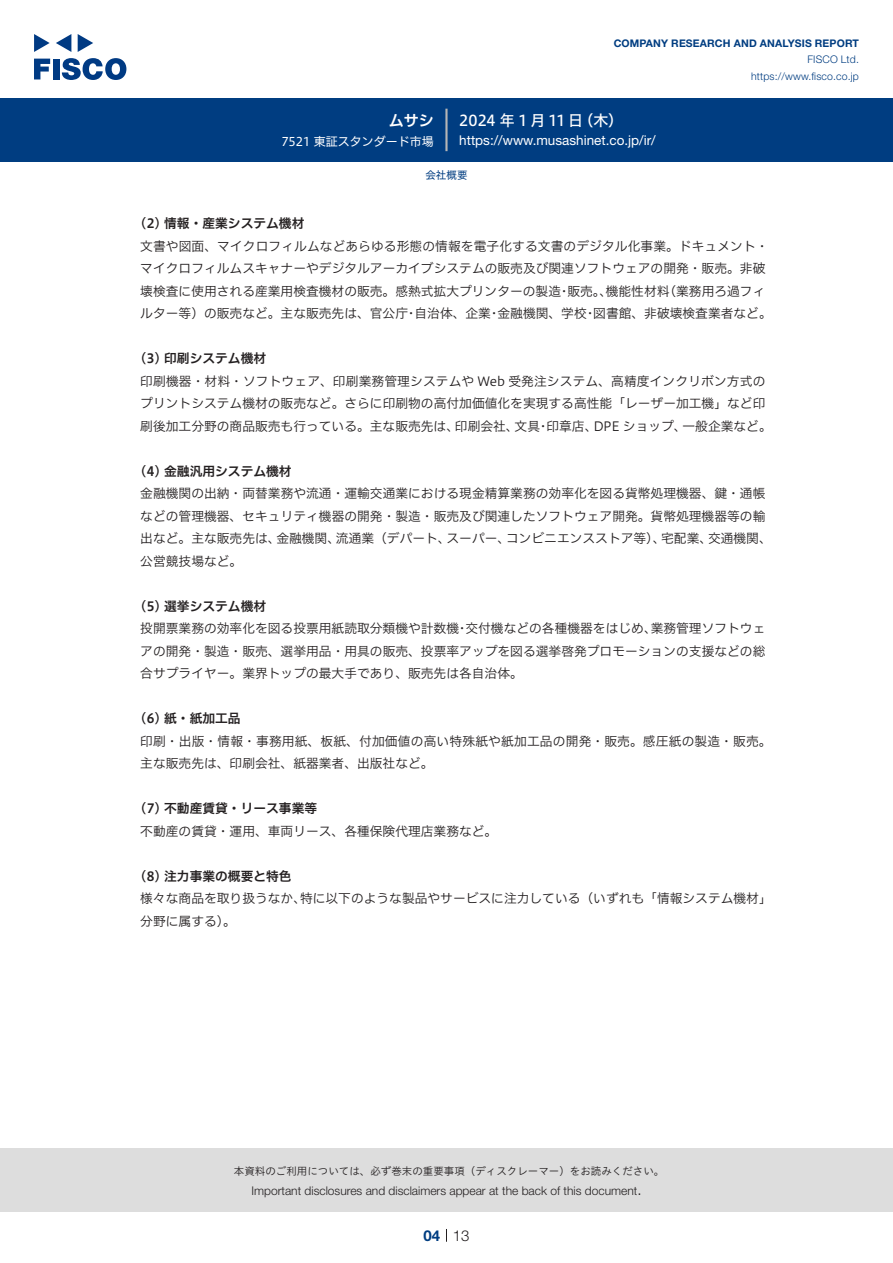
<style>
.page{position:relative;width:893px;height:1263px;background:#fff}
.page>*{position:absolute;margin:0;border:0;box-sizing:border-box;transform-origin:0 0}
.t1{font:15px "Hiragino UD Sans F Std N W5";color:#fff}
.t2{font:300 15px "Helvetica Neue LT Std";color:#231f20}
.t3{font:15px "Hiragino UD Sans F Std N W6";color:#fff}
.t4{font:700 15px "Helvetica Neue LT Std";color:#003d81}
.t5{font:13.5px "Helvetica Neue LT Std";color:#fff}
.t6{font:12.75px/22.5px "Hiragino UD Sans F Std N W3";color:#231f20}
.t7{font:12.75px "Hiragino UD Sans F Std N W6";color:#231f20}
.t8{font:300 12px "Helvetica Neue LT Std";color:#231f20}
.t9{font:12px "Hiragino UD Sans F Std N W4";color:#fff}
.t10{font:10.5px "Hiragino UD Sans Std W3";color:#231f20}
.t11{font:700 10.5px "Helvetica Neue LT Std";letter-spacing:.015em;color:#003d81}
.t12{font:300 10.5px/16.5px "Helvetica Neue LT Std";letter-spacing:.015em;color:#003d81;text-align:right}
.t13{font:10.5px "Hiragino UD Sans F Std N W4";color:#003d81}
</style>
<div class="page">
<div style="left:0;top:1148px;width:893px;height:64px;background:#ddd"></div>
<svg style="left:34px;top:59px;width:16px;height:20px"></svg>
<div style="left:53px;top:59px;width:6px;height:20px;background:#003a83"></div>
<svg style="left:62px;top:58px;width:64px;height:22px"></svg>
<svg style="left:34px;top:34px;width:16px;height:18px"></svg>
<svg style="left:78px;top:34px;width:15px;height:18px"></svg>
<svg style="left:56px;top:34px;width:15px;height:18px"></svg>
<div style="left:0;top:98px;width:893px;height:64px;background:#003d81"></div>
<hr style="left:445px;top:109px;width:3px;height:42px;background:#b5b5b6">
<svg style="left:446px;top:1229px;width:1px;height:13px"></svg>
<p class="t3" style="left:389px;top:109px;width:46px">ムサシ</p>
<p class="t9" style="left:281px;top:132px;width:154px">7521 東証スタンダード市場</p>
<p class="t11" style="left:614px;top:37px;width:247px">COMPANY RESEARCH AND ANALYSIS REPORT</p>
<p class="t12" style="left:751px;top:51px;width:109px">FISCO Ltd. https://www.fisco.co j p.</p>
<p class="t1" style="left:459px;top:109px;width:126px">2024 年 1 月 11 日</p>
<p class="t1" style="left:578px;top:109px;width:46px">（木(</p>
<p class="t5" style="left:459px;top:132px;width:198px">https://www.musashinet. c o j p. /i r/</p>
<p class="t13" style="left:425px;top:167px;width:43px">会社概要</p>
<p class="t7" style="left:140px;top:214px;width:166px">2( ) 情報・産業システム機材</p>
<p class="t6" style="left:140px;top:234px;width:630px;text-align:right">文書や図面、マイクロフィルムなどあらゆる形態の情報を電子化する文書のデジタル化事業。ドキュメント・マイクロフィルムスキャナーやデジタルアーカイブシステムの販売及び関連ソフトウェアの開発・販売。非破（業務用ろ過フィ</p>
<p class="t6" style="left:140px;top:279px;width:422px">壊検査に使用される産業用検査機材の販売。感熱式拡大プリンターの製造</p>
<p class="t6" style="left:606px;top:279px;width:65px">機能性材料</p>
<p class="t6" style="left:567px;top:279px;width:46px">販売。、</p>
<p class="t6" style="left:558px;top:279px;width:14px">・</p>
<p class="t6" style="left:140px;top:301px;width:269px">ルター等）の販売など。主な販売先は、官公庁</p>
<p class="t7" style="left:140px;top:349px;width:127px">3( ) 印刷システム機材</p>
<p class="t6" style="left:140px;top:369px;width:627px">印刷機器・材料・ソフトウェア、印刷業務管理システムや Web 受発注システム、高精度インクリボン方式の</p>
<p class="t6" style="left:140px;top:391px;width:627px">プリントシステム機材の販売など。さらに印刷物の高付加価値化を実現する高性能「レーザー加工機」など印</p>
<p class="t6" style="left:682px;top:414px;width:91px">一般企業など。</p>
<p class="t6" style="left:593px;top:301px;width:180px">図書館、非破壊検査業者など。</p>
<p class="t6" style="left:415px;top:301px;width:78px">自治体、企業</p>
<p class="t6" style="left:498px;top:301px;width:91px">金融機関、学校</p>
<p class="t6" style="left:405px;top:301px;width:14px">・</p>
<p class="t6" style="left:488px;top:301px;width:14px">・</p>
<p class="t6" style="left:584px;top:301px;width:14px">・</p>
<p class="t6" style="left:593px;top:414px;width:95px">DPE ショップ、</p>
<p class="t6" style="left:546px;top:414px;width:52px">印章店、</p>
<p class="t6" style="left:140px;top:414px;width:320px">刷後加工分野の商品販売も行っている。主な販売先は、</p>
<p class="t7" style="left:140px;top:461px;width:153px">4( ) 金融汎用システム機材</p>
<p class="t6" style="left:140px;top:481px;width:627px">金融機関の出納・両替業務や流通・運輸交通業における現金精算業務の効率化を図る貨幣処理機器、鍵・通帳</p>
<p class="t6" style="left:140px;top:504px;width:627px">などの管理機器、セキュリティ機器の開発・製造・販売及び関連したソフトウェア開発。貨幣処理機器等の輸</p>
<p class="t6" style="left:708px;top:526px;width:65px">交通機関、</p>
<p class="t6" style="left:455px;top:414px;width:65px">印刷会社、</p>
<p class="t6" style="left:515px;top:414px;width:27px">文具</p>
<p class="t6" style="left:537px;top:414px;width:14px">・</p>
<p class="t6" style="left:506px;top:526px;width:161px">コンビニエンスストア等）、</p>
<p class="t6" style="left:336px;top:526px;width:116px">流通業（デパート、</p>
<p class="t6" style="left:140px;top:526px;width:142px">出など。主な販売先は、公営競技場など。</p>
<p class="t7" style="left:140px;top:596px;width:127px">5( ) 選挙システム機材</p>
<p class="t6" style="left:276px;top:526px;width:65px">金融機関、</p>
<p class="t6" style="left:661px;top:526px;width:52px">宅配業、</p>
<p class="t6" style="left:446px;top:526px;width:65px">スーパー、</p>
<p class="t6" style="left:465px;top:616px;width:193px">交付機などの各種機器をはじめ、</p>
<p class="t6" style="left:651px;top:616px;width:116px">業務管理ソフトウェ</p>
<p class="t6" style="left:140px;top:616px;width:627px">投開票業務の効率化を図る投票用紙読取分類機や計数機<br>アの開発・製造・販売、選挙用品・用具の販売、投票率アップを図る選挙啓発プロモーションの支援などの総合サプライヤー。業界トップの最大手であり、販売先は各自治体。</p>
<p class="t7" style="left:140px;top:709px;width:102px">6( ) 紙・紙加工品</p>
<p class="t6" style="left:140px;top:729px;width:633px">印刷・出版・情報・事務用紙、板紙、付加価値の高い特殊紙や紙加工品の開発・販売。感圧紙の製造・販売。主な販売先は、印刷会社、紙器業者、出版社など。</p>
<p class="t7" style="left:140px;top:799px;width:178px">7( ) 不動産賃貸・リース事業等</p>
<p class="t6" style="left:140px;top:819px;width:359px">不動産の賃貸・運用、車両リース、各種保険代理店業務など。</p>
<p class="t7" style="left:140px;top:866px;width:153px">8( ) 注力事業の概要と特色</p>
<p class="t6" style="left:300px;top:886px;width:473px">特に以下のような製品やサービスに注力している（いずれも「情報システム機材「</p>
<p class="t6" style="left:456px;top:616px;width:14px">・</p>
<p class="t6" style="left:140px;top:886px;width:167px">様々な商品を取り扱うなか、分野に属する。(</p>
<p class="t10" style="left:234px;top:1163px;width:432px">本資料のご利用については、必ず巻末の重要事項（ディスクレーマー）をお読みください。</p>
<p class="t2" style="left:637px;top:1180px;width:6px">.</p>
<p class="t8" style="left:251px;top:1183px;width:387px">Important disclosures and disclaimers appear at the back of this document</p>
<p class="t4" style="left:423px;top:1226px;width:18px">04</p>
<p class="t2" style="left:453px;top:1226px;width:18px">13</p>
</div>
